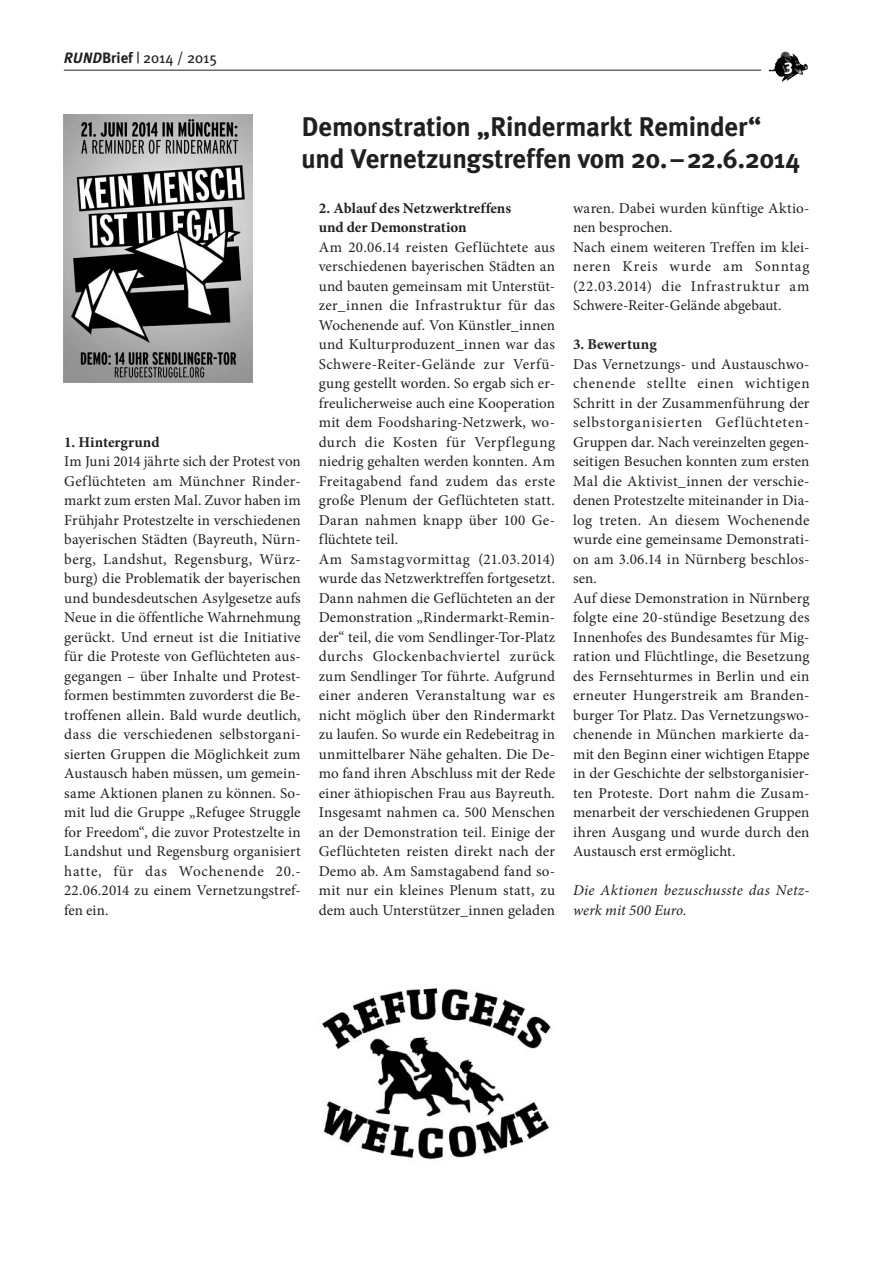
<style>
.page{position:relative;width:893px;height:1263px;background:#fff}
.page>*{position:absolute;margin:0;border:0;box-sizing:border-box;transform-origin:0 0}
.t1{font:700 27px/32.4px "Meta Plus";letter-spacing:-.01em;color:#231f20}
.t2{font:700 16.5px "Meta";color:#fff}
.t3{font:15px/19.5px "Minion Pro";letter-spacing:.015em;color:#231f20}
.t4{font:700 15px/19.5px "Minion Pro";color:#231f20}
.t5{font:italic 15px/19.5px "Minion Pro";letter-spacing:.02em;color:#231f20}
.t6{font:15px "Meta Plus";color:#231f20}
.s1{font-family:"Meta Plus Bold Caps";font-style:italic}
.s2{font-weight:700}
</style>
<div class="page">
<img style="left:768px;top:52px;width:17px;height:27px">
<hr style="left:64px;top:70px;width:697px;height:1px;background:#231f20">
<img style="left:64px;top:115px;width:189px;height:267px">
<img style="left:322px;top:988px;width:229px;height:172px">
<p class="t6" style="left:64px;top:49px;width:155px"><span class="s1">RUND</span><span class="s2">Brief</span> | 2014 / 2015</p>
<p class="t2" style="left:784px;top:56px;width:10px">3</p>
<h1 class="t1" style="left:302px;top:110px;width:500px">Demonstration „Rindermarkt Reminder“ und Vernetzungstreffen vom 20. –22.6.2014</h1>
<p class="t4" style="left:64px;top:432px;width:97px">1. Hintergrund</p>
<p class="t3" style="left:64px;top:452px;width:238px;text-align:justify">Im Juni 2014 jährte sich der Protest von Geflüchteten am Münchner Rinder&shy;markt zum ersten Mal. Zuvor haben im Frühjahr Protestzelte in verschiedenen bayerischen Städten (Bayreuth, Nürn&shy;berg, Landshut, Regensburg, Würz&shy;burg) die Problematik der bayerischen und bundesdeutschen Asylgesetze aufs Neue in die öffentliche Wahrnehmung gerückt. Und erneut ist die Initiative für die Proteste von Geflüchteten aus&shy;gegangen – über Inhalte und Protest&shy;formen bestimmten zuvorderst die Be&shy;troffenen allein. Bald wurde deutlich, dass die verschiedenen selbstorgani&shy;sierten Gruppen die Möglichkeit zum Austausch haben müssen, um gemein&shy;same Aktionen planen zu können. So&shy;mit lud die Gruppe „Refugee Struggle for Freedom“, die zuvor Protestzelte in Landshut und Regensburg organisiert hatte, für das Wochenende 20.- 22.06.2014 zu einem Vernetzungstref&shy;fen ein.</p>
<p class="t4" style="left:319px;top:198px;width:194px">2. Ablauf des Netzwerktreffens und der Demonstration</p>
<p class="t3" style="left:319px;top:237px;width:238px">Am 20.06.14 reisten Geflüchtete aus verschiedenen bayerischen Städten an und bauten gemeinsam mit Unterstüt&shy;zer_innen die Infrastruktur für das Wochenende auf. Von Künstler_innen und Kulturproduzent_innen war das Schwere-Reiter-Gelände zur Verfü&shy;gung gestellt worden. So ergab sich er&shy;freulicherweise auch eine Kooperation mit dem Foodsharing-Netzwerk, wo&shy;durch die Kosten für Verpflegung niedrig gehalten werden konnten. Am Freitagabend fand zudem das erste große Plenum der Geflüchteten statt.<br>Daran nahmen knapp über 100 Ge&shy;flüchtete teil.<br>Am Samstagvormittag (21.03.2014) wurde das Netzwerktreffen fortgesetzt.<br>Dann nahmen die Geflüchteten an der Demonstration „Rindermarkt-Remin&shy;der“ teil, die vom Sendlinger-Tor-Platz durchs Glockenbachviertel zurück zum Sendlinger Tor führte. Aufgrund einer anderen Veranstaltung war es nicht möglich über den Rindermarkt zu laufen. So wurde ein Redebeitrag in unmittelbarer Nähe gehalten. Die De&shy;mo fand ihren Abschluss mit der Rede einer äthiopischen Frau aus Bayreuth.<br>Insgesamt nahmen ca. 500 Menschen an der Demonstration teil. Einige der Geflüchteten reisten direkt nach der Demo ab. Am Samstagabend fand so&shy;mit nur ein kleines Plenum statt, zu dem auch Unterstützer_innen geladen</p>
<p class="t3" style="left:573px;top:198px;width:238px">waren. Dabei wurden künftige Aktio&shy;nen besprochen.<br>Nach einem weiteren Treffen im klei&shy;neren Kreis wurde am Sonntag (22.03.2014) die Infrastruktur am<br>Schwere-Reiter-Gelände abgebaut.</p>
<p class="t4" style="left:573px;top:334px;width:85px">3. Bewertung</p>
<p class="t3" style="left:573px;top:354px;width:238px">Das Vernetzungs- und Austauschwo&shy;chenende stellte einen wichtigen Schritt in der Zusammenführung der selbstorganisierten Geflüchteten-Gruppen dar. Nach vereinzelten gegen&shy;seitigen Besuchen konnten zum ersten Mal die Aktivist_innen der verschie&shy;denen Protestzelte miteinander in Dia&shy;log treten. An diesem Wochenende wurde eine gemeinsame Demonstrati&shy;on am 3.06.14 in Nürnberg beschlos&shy;sen.<br>Auf diese Demonstration in Nürnberg folgte eine 20-stündige Besetzung des Innenhofes des Bundesamtes für Mig&shy;ration und Flüchtlinge, die Besetzung des Fernsehturmes in Berlin und ein erneuter Hungerstreik am Branden&shy;burger Tor Platz. Das Vernetzungswo&shy;chenende in München markierte da&shy;mit den Beginn einer wichtigen Etappe in der Geschichte der selbstorganisier&shy;ten Proteste. Dort nahm die Zusam&shy;menarbeit der verschiedenen Gruppen ihren Ausgang und wurde durch den Austausch erst ermöglicht.</p>
<p class="t5" style="left:573px;top:881px;width:238px">Die Aktionen bezuschusste das Netz&shy;werk mit 500 Euro.</p>
</div>
